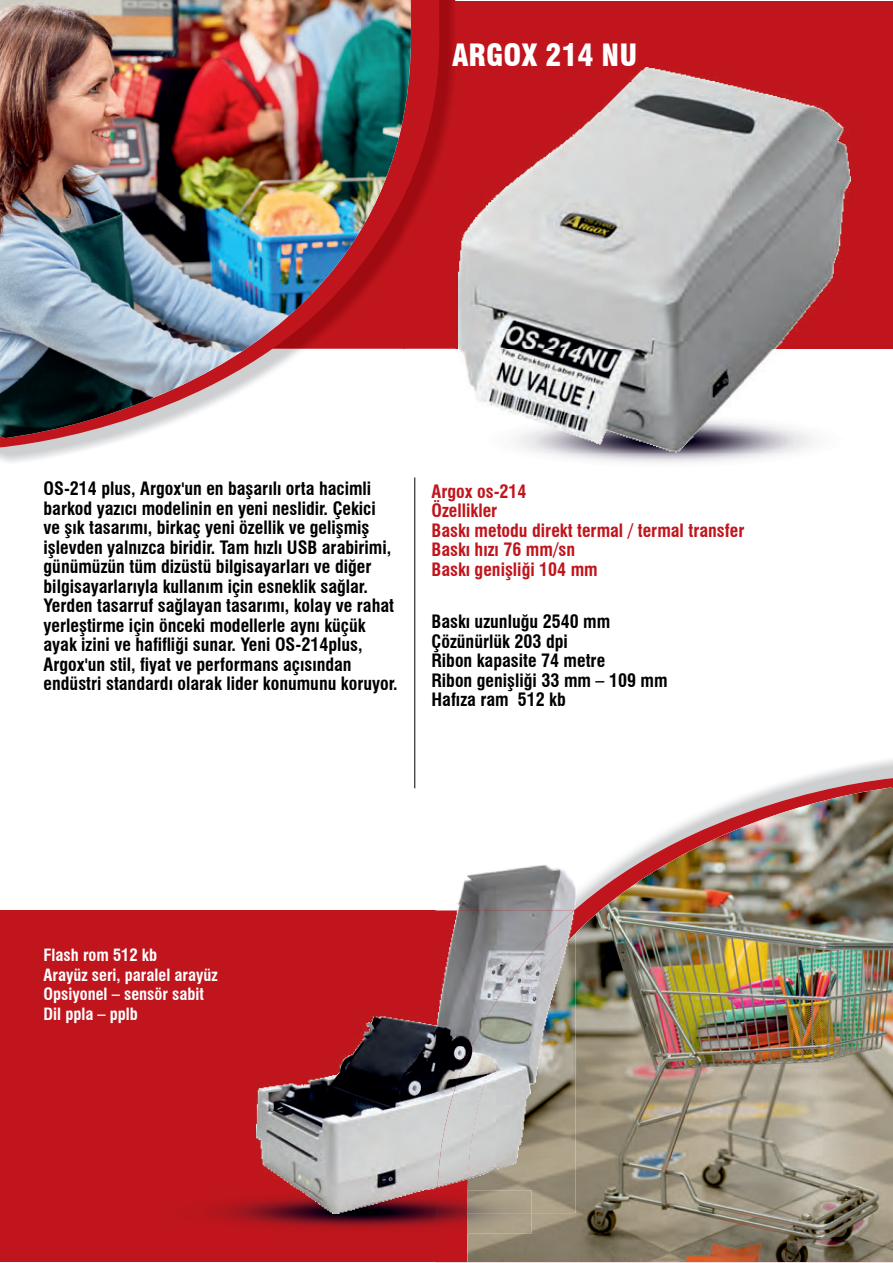
<style>
.page{position:relative;width:893px;height:1263px;background:#fff}
.page>*{position:absolute;margin:0;border:0;box-sizing:border-box;transform-origin:0 0}
.t1{font:900 condensed 30px "Swiss 721 BT";color:#fff}
.t2{font:700 condensed 18px/19.5px "Swiss 721 BT";color:#000002}
.t3{font:700 condensed 18px/19.5px "Swiss 721 BT";color:#c0151c}
.t4{font:700 condensed 16.5px/19.5px "Swiss 721 BT";color:#fff}
</style>
<div class="page">
<div style="left:44px;top:1px;width:849px;height:347px;background:#c0151c"></div>
<img style="left:0;top:447px;width:50px;height:15px">
<img style="left:50px;top:348px;width:405px;height:109px">
<svg style="left:0;top:1px;width:443px;height:446px"></svg>
<img style="left:0;top:1px;width:423px;height:437px">
<div style="left:0;top:911px;width:756px;height:351px;background:#c0151c"></div>
<svg style="left:437px;top:778px;width:456px;height:448px"></svg>
<img style="left:467px;top:788px;width:426px;height:474px">
<hr style="left:414px;top:477px;width:1px;height:311px;background:#000002">
<img style="left:211px;top:1200px;width:225px;height:29px">
<img style="left:468px;top:1213px;width:63px;height:21px">
<img style="left:459px;top:67px;width:391px;height:385px">
<img style="left:256px;top:910px;width:180px;height:303px">
<img style="left:436px;top:865px;width:139px;height:324px">
<img style="left:437px;top:909px;width:138px;height:281px">
<img style="left:467px;top:933px;width:108px;height:280px">
<svg style="left:436px;top:1197px;width:1px;height:30px"></svg>
<svg style="left:467px;top:1190px;width:1px;height:44px"></svg>
<h1 class="t1" style="left:452px;top:37px;width:187px">ARGOX 214 NU</h1>
<p class="t2" style="left:44px;top:479px;width:355px">OS-214 plus, Argox'un en başarılı orta hacimli barkod yazıcı modelinin en yeni neslidir. Çekici<br>ve şık tasarımı, birkaç yeni özellik ve gelişmiş işlevden yalnızca biridir. Tam hızlı USB arabirimi, günümüzün tüm dizüstü bilgisayarları ve diğer bilgisayarlarıyla kullanım için esneklik sağlar.<br>Yerden tasarruf sağlayan tasarımı, kolay ve rahat yerleştirme için önceki modellerle aynı küçük ayak izini ve hafifliği sunar. Yeni OS-214plus, Argox'un stil, fiyat ve performans açısından endüstri standardı olarak lider konumunu koruyor.</p>
<p class="t3" style="left:431px;top:481px;width:314px">Argox os-214<br>Özellikler<br>Baskı metodu direkt termal / termal transfer<br>Baskı hızı 76 mm/sn<br>Baskı genişliği 104 mm</p>
<p class="t2" style="left:431px;top:612px;width:238px">Baskı uzunluğu 2540 mm<br>Çözünürlük 203 dpi<br>Ribon kapasite 74 metre<br>Ribon genişliği 33 mm – 109 mm<br>Hafıza ram 512 kb</p>
<p class="t4" style="left:44px;top:946px;width:176px">Flash rom 512 kb<br>Arayüz seri, paralel arayüz<br>Opsiyonel – sensör sabit<br>Dil ppla – pplb</p>
</div>
